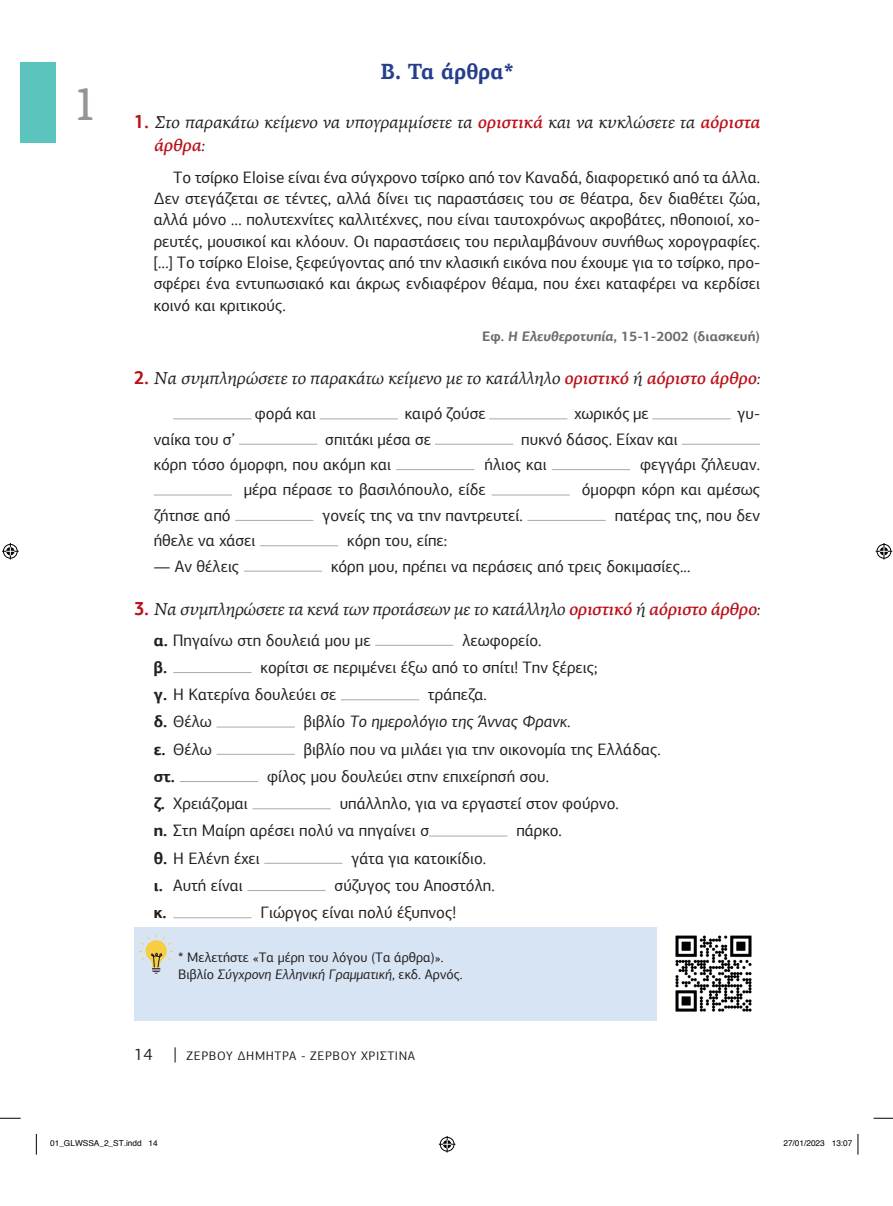
<style>
.page{position:relative;width:893px;height:1206px;background:#fff}
.page>*{position:absolute;margin:0;border:0;box-sizing:border-box;transform-origin:0 0}
.t1{font:500 45.45px "PF Agora Serif Pro";color:#939598;scale:.85 1}
.TITLOS_ΜΠΛΕ-KEIMENA{font:700 22.05px "PF Agora Serif Pro";color:#253f8e;scale:.95 1}
.ΕΡΩΤΗΣΕΙΣ-ΠΛΑΓΙΑ{font:italic 17.25px/23.4px "PF Agora Serif Pro";letter-spacing:-.005em;color:#231f20}
.ΕΡΩΤΗΣΕΙΣ-ΚΑΤΩ{font:16.5px/21.5px "PF Agora Sans Pro";color:#231f20;text-align:justify}
.ΕΡΩΤΗΣΕΙΣ-ΚΑΤΩ-2{font:italic 16.5px "PF Agora Sans Pro";color:#231f20}
.ΕΡΩΤΗΣΕΙΣ-ΚΑΤΩ-3{font:700 16.5px "PF Agora Sans Pro";color:#231f20}
.foot{font:italic 13.8px "PF Agora Sans Pro";color:#231f20}
.ΥΠΟΓΡΑΦΗ{font:700 13.8px "PF Agora Sans Pro";color:#6c6d70}
.foot-2{font:13.8px "PF Agora Sans Pro";color:#231f20}
.t2{font:12.45px "PF Agora Sans Pro";letter-spacing:.05em;color:#231f20}
.t3{font:8.25px "Helvetica";color:#000}
.s1{font-family:"PF Agora Sans Pro";font-weight:700;font-style:normal;font-size:19.35px;color:#bb1018}
.s2{font-weight:500;color:#bb1018}
.s3{font-style:italic}
.s4{font-weight:700}
.s5{font-style:normal}
.s6{font-size:16.5px}
.s7{font-size:18px}
</style>
<div class="page">
<div style="left:21px;top:62px;width:35px;height:81px;background:#5ac4bd"></div>
<hr style="left:173px;top:419px;width:78px;height:1px;background:#a8a9ad">
<hr style="left:319px;top:419px;width:79px;height:1px;background:#a8a9ad">
<hr style="left:489px;top:419px;width:78px;height:1px;background:#a8a9ad">
<hr style="left:652px;top:419px;width:78px;height:1px;background:#a8a9ad">
<hr style="left:239px;top:444px;width:78px;height:1px;background:#a8a9ad">
<hr style="left:435px;top:444px;width:78px;height:1px;background:#a8a9ad">
<hr style="left:682px;top:444px;width:78px;height:1px;background:#a8a9ad">
<hr style="left:396px;top:469px;width:78px;height:1px;background:#a8a9ad">
<hr style="left:552px;top:469px;width:78px;height:1px;background:#a8a9ad">
<hr style="left:154px;top:495px;width:78px;height:1px;background:#a8a9ad">
<hr style="left:491px;top:495px;width:79px;height:1px;background:#a8a9ad">
<hr style="left:235px;top:520px;width:78px;height:1px;background:#a8a9ad">
<hr style="left:527px;top:520px;width:78px;height:1px;background:#a8a9ad">
<hr style="left:260px;top:545px;width:78px;height:1px;background:#a8a9ad">
<hr style="left:244px;top:571px;width:78px;height:1px;background:#a8a9ad">
<hr style="left:375px;top:645px;width:78px;height:1px;background:#a8a9ad">
<hr style="left:173px;top:672px;width:78px;height:1px;background:#a8a9ad">
<hr style="left:341px;top:699px;width:78px;height:1px;background:#a8a9ad">
<hr style="left:216px;top:727px;width:79px;height:1px;background:#a8a9ad">
<hr style="left:216px;top:754px;width:79px;height:1px;background:#a8a9ad">
<hr style="left:180px;top:781px;width:78px;height:1px;background:#a8a9ad">
<hr style="left:252px;top:808px;width:78px;height:1px;background:#a8a9ad">
<hr style="left:429px;top:836px;width:78px;height:1px;background:#a8a9ad">
<hr style="left:264px;top:863px;width:78px;height:1px;background:#a8a9ad">
<hr style="left:247px;top:890px;width:78px;height:1px;background:#a8a9ad">
<hr style="left:173px;top:917px;width:78px;height:1px;background:#a8a9ad">
<div style="left:134px;top:927px;width:522px;height:94px;background:#d6e4f4"></div>
<svg style="left:139px;top:934px;width:34px;height:40px"></svg>
<img style="left:675px;top:935px;width:77px;height:77px">
<svg style="left:0;top:1118px;width:21px;height:1px"></svg>
<svg style="left:873px;top:1117px;width:19px;height:2px"></svg>
<svg style="left:36px;top:1134px;width:1px;height:21px"></svg>
<svg style="left:439px;top:1136px;width:16px;height:17px"></svg>
<svg style="left:2px;top:543px;width:17px;height:17px"></svg>
<svg style="left:875px;top:543px;width:17px;height:17px"></svg>
<svg style="left:857px;top:1134px;width:1px;height:21px"></svg>
<h1 class="t1" style="left:74px;top:77px;width:28px">1</h1>
<p class="TITLOS_ΜΠΛΕ-KEIMENA" style="left:380px;top:58px;width:142px">Β. Τα άρθρα*</p>
<p class="ΕΡΩΤΗΣΕΙΣ-ΠΛΑΓΙΑ" style="left:154px;top:110px;width:608px;text-indent:-20px"><span class="s1">1.</span> Στο παρακάτω κείμενο να υπογραμμίσετε τα <span class="s2">οριστικά</span> και να κυκλώσετε τα <span class="s2">αόριστα άρθρα</span>:</p>
<p class="ΕΡΩΤΗΣΕΙΣ-ΚΑΤΩ" style="left:154px;top:166px;width:608px;text-indent:20px">Το τσίρκο Eloise είναι ένα σύγχρονο τσίρκο από τον Καναδά, διαφορετικό από τα άλλα.<br>Δεν στεγάζεται σε τέντες, αλλά δίνει τις παραστάσεις του σε θέατρα, δεν διαθέτει ζώα, αλλά μόνο … πολυτεχνίτες καλλιτέχνες, που είναι ταυτοχρόνως ακροβάτες, ηθοποιοί, χο&shy;ρευτές, μουσικοί και κλόουν. Οι παραστάσεις του περιλαμβάνουν συνήθως χορογραφίες. […] Το τσίρκο Eloise, ξεφεύγοντας από την κλασική εικόνα που έχουμε για το τσίρκο, προ&shy;σφέρει ένα εντυπωσιακό και άκρως ενδιαφέρον θέαμα, που έχει καταφέρει να κερδίσει κοινό και κριτικούς.</p>
<p class="ΥΠΟΓΡΑΦΗ" style="left:482px;top:328px;width:279px">Εφ. <span class="s3">Η Ελευθεροτυπία</span>, 15-1-2002 (διασκευή)</p>
<p class="ΕΡΩΤΗΣΕΙΣ-ΠΛΑΓΙΑ" style="left:134px;top:367px;width:627px"><span class="s1">2.</span> Να συμπληρώσετε το παρακάτω κείμενο με το κατάλληλο <span class="s2">οριστικό</span> ή <span class="s2">αόριστο άρθρο</span>:</p>
<p class="ΕΡΩΤΗΣΕΙΣ-ΚΑΤΩ" style="left:255px;top:403px;width:63px">φορά και</p>
<p class="ΕΡΩΤΗΣΕΙΣ-ΚΑΤΩ" style="left:405px;top:403px;width:82px">καιρό ζούσε</p>
<p class="ΕΡΩΤΗΣΕΙΣ-ΚΑΤΩ" style="left:574px;top:403px;width:76px">χωρικός με</p>
<p class="ΕΡΩΤΗΣΕΙΣ-ΚΑΤΩ" style="left:737px;top:403px;width:24px">γυ-</p>
<p class="ΕΡΩΤΗΣΕΙΣ-ΚΑΤΩ" style="left:154px;top:428px;width:83px">ναίκα του σ’</p>
<p class="ΕΡΩΤΗΣΕΙΣ-ΚΑΤΩ" style="left:325px;top:428px;width:107px">σπιτάκι μέσα σε</p>
<p class="ΕΡΩΤΗΣΕΙΣ-ΚΑΤΩ" style="left:521px;top:428px;width:158px">πυκνό δάσος. Είχαν και</p>
<p class="ΕΡΩΤΗΣΕΙΣ-ΚΑΤΩ" style="left:154px;top:454px;width:239px">κόρη τόσο όμορφη, που ακόμη και</p>
<p class="ΕΡΩΤΗΣΕΙΣ-ΚΑΤΩ" style="left:484px;top:454px;width:64px">ήλιος και</p>
<p class="ΕΡΩΤΗΣΕΙΣ-ΚΑΤΩ" style="left:640px;top:454px;width:121px">φεγγάρι ζήλευαν.</p>
<p class="ΕΡΩΤΗΣΕΙΣ-ΚΑΤΩ" style="left:244px;top:479px;width:243px">μέρα πέρασε το βασιλόπουλο, είδε</p>
<p class="ΕΡΩΤΗΣΕΙΣ-ΚΑΤΩ" style="left:581px;top:479px;width:180px">όμορφη κόρη και αμέσως</p>
<p class="ΕΡΩΤΗΣΕΙΣ-ΚΑΤΩ" style="left:154px;top:504px;width:78px">ζήτησε από</p>
<p class="ΕΡΩΤΗΣΕΙΣ-ΚΑΤΩ" style="left:322px;top:504px;width:202px">γονείς της να την παντρευτεί.</p>
<p class="ΕΡΩΤΗΣΕΙΣ-ΚΑΤΩ" style="left:615px;top:504px;width:147px">πατέρας της, που δεν</p>
<p class="ΕΡΩΤΗΣΕΙΣ-ΚΑΤΩ" style="left:154px;top:530px;width:103px">ήθελε να χάσει</p>
<p class="ΕΡΩΤΗΣΕΙΣ-ΚΑΤΩ" style="left:347px;top:530px;width:101px">κόρη του, είπε:</p>
<p class="ΕΡΩΤΗΣΕΙΣ-ΚΑΤΩ" style="left:154px;top:555px;width:87px">— Αν θέλεις</p>
<p class="ΕΡΩΤΗΣΕΙΣ-ΚΑΤΩ" style="left:331px;top:555px;width:361px">κόρη μου, πρέπει να περάσεις από τρεις δοκιμασίες...</p>
<p class="ΕΡΩΤΗΣΕΙΣ-ΠΛΑΓΙΑ" style="left:134px;top:597px;width:627px"><span class="s1">3.</span> Να συμπληρώσετε τα κενά των προτάσεων με το κατάλληλο <span class="s2">οριστικό</span> ή <span class="s2">αόριστο άρθρο</span>:</p>
<p class="ΕΡΩΤΗΣΕΙΣ-ΚΑΤΩ" style="left:154px;top:629px;width:218px"><span class="s4">α.</span> Πηγαίνω στη δουλειά μου με</p>
<p class="ΕΡΩΤΗΣΕΙΣ-ΚΑΤΩ" style="left:462px;top:629px;width:81px">λεωφορείο.</p>
<p class="ΕΡΩΤΗΣΕΙΣ-ΚΑΤΩ-3" style="left:154px;top:657px;width:15px">β.</p>
<p class="ΕΡΩΤΗΣΕΙΣ-ΚΑΤΩ" style="left:260px;top:657px;width:338px">κορίτσι σε περιμένει έξω από το σπίτι! Την ξέρεις;</p>
<p class="ΕΡΩΤΗΣΕΙΣ-ΚΑΤΩ" style="left:154px;top:684px;width:184px"><span class="s4">γ.</span> Η Κατερίνα δουλεύει σε</p>
<p class="ΕΡΩΤΗΣΕΙΣ-ΚΑΤΩ" style="left:428px;top:684px;width:60px">τράπεζα.</p>
<p class="ΕΡΩΤΗΣΕΙΣ-ΚΑΤΩ" style="left:154px;top:711px;width:60px"><span class="s4">δ.</span> Θέλω</p>
<p class="ΕΡΩΤΗΣΕΙΣ-ΚΑΤΩ-2" style="left:304px;top:712px;width:268px"><span class="s5">βιβλίο</span> Το ημερολόγιο της Άννας Φρανκ<span class="s5">.</span></p>
<p class="ΕΡΩΤΗΣΕΙΣ-ΚΑΤΩ" style="left:154px;top:738px;width:60px"><span class="s4">ε.</span> Θέλω</p>
<p class="ΕΡΩΤΗΣΕΙΣ-ΚΑΤΩ" style="left:304px;top:738px;width:358px">βιβλίο που να μιλάει για την οικονομία της Ελλάδας.</p>
<p class="ΕΡΩΤΗΣΕΙΣ-ΚΑΤΩ-3" style="left:154px;top:766px;width:23px">στ.</p>
<p class="ΕΡΩΤΗΣΕΙΣ-ΚΑΤΩ" style="left:267px;top:766px;width:283px">φίλος μου δουλεύει στην επιχείρησή σου.</p>
<p class="ΕΡΩΤΗΣΕΙΣ-ΚΑΤΩ" style="left:154px;top:793px;width:96px"><span class="s4">ζ.</span> Χρειάζομαι</p>
<p class="ΕΡΩΤΗΣΕΙΣ-ΚΑΤΩ" style="left:339px;top:793px;width:281px">υπάλληλο, για να εργαστεί στον φούρνο.</p>
<p class="ΕΡΩΤΗΣΕΙΣ-ΚΑΤΩ" style="left:154px;top:820px;width:277px"><span class="s4">η.</span> Στη Μαίρη αρέσει πολύ να πηγαίνει σ</p>
<p class="ΕΡΩΤΗΣΕΙΣ-ΚΑΤΩ" style="left:516px;top:820px;width:47px">πάρκο.</p>
<p class="ΕΡΩΤΗΣΕΙΣ-ΚΑΤΩ" style="left:154px;top:847px;width:107px"><span class="s4">θ.</span> Η Ελένη έχει</p>
<p class="ΕΡΩΤΗΣΕΙΣ-ΚΑΤΩ" style="left:351px;top:847px;width:136px">γάτα για κατοικίδιο.</p>
<p class="ΕΡΩΤΗΣΕΙΣ-ΚΑΤΩ" style="left:154px;top:875px;width:91px"><span class="s4">ι.</span> Αυτή είναι</p>
<p class="ΕΡΩΤΗΣΕΙΣ-ΚΑΤΩ" style="left:334px;top:875px;width:162px">σύζυγος του Αποστόλη.</p>
<p class="ΕΡΩΤΗΣΕΙΣ-ΚΑΤΩ-3" style="left:154px;top:902px;width:14px">κ.</p>
<p class="ΕΡΩΤΗΣΕΙΣ-ΚΑΤΩ" style="left:260px;top:902px;width:197px">Γιώργος είναι πολύ έξυπνος!</p>
<p class="foot-2" style="left:178px;top:949px;width:267px">* Μελετήστε «Tα μέρη του λόγου (Τα άρθρα)».</p>
<p class="foot" style="left:178px;top:966px;width:286px"><span class="s5">Βιβλίο</span> Σύγχρονη Ελληνική Γραμματική<span class="s5">, εκδ. Αρνός.</span></p>
<p class="t2" style="left:134px;top:1048px;width:282px"><span class="s6">14</span> <span class="s7">|</span> ΖΕΡΒΟΥ ΔΗΜΗΤΡΑ - ΖΕΡΒΟΥ ΧΡΙΣΤΙΝΑ</p>
<p class="t3" style="left:50px;top:1137px;width:109px">01_GLWSSA_2_ST.indd 14</p>
<p class="t3" style="left:783px;top:1137px;width:71px">27/01/2023 13:07</p>
</div>
